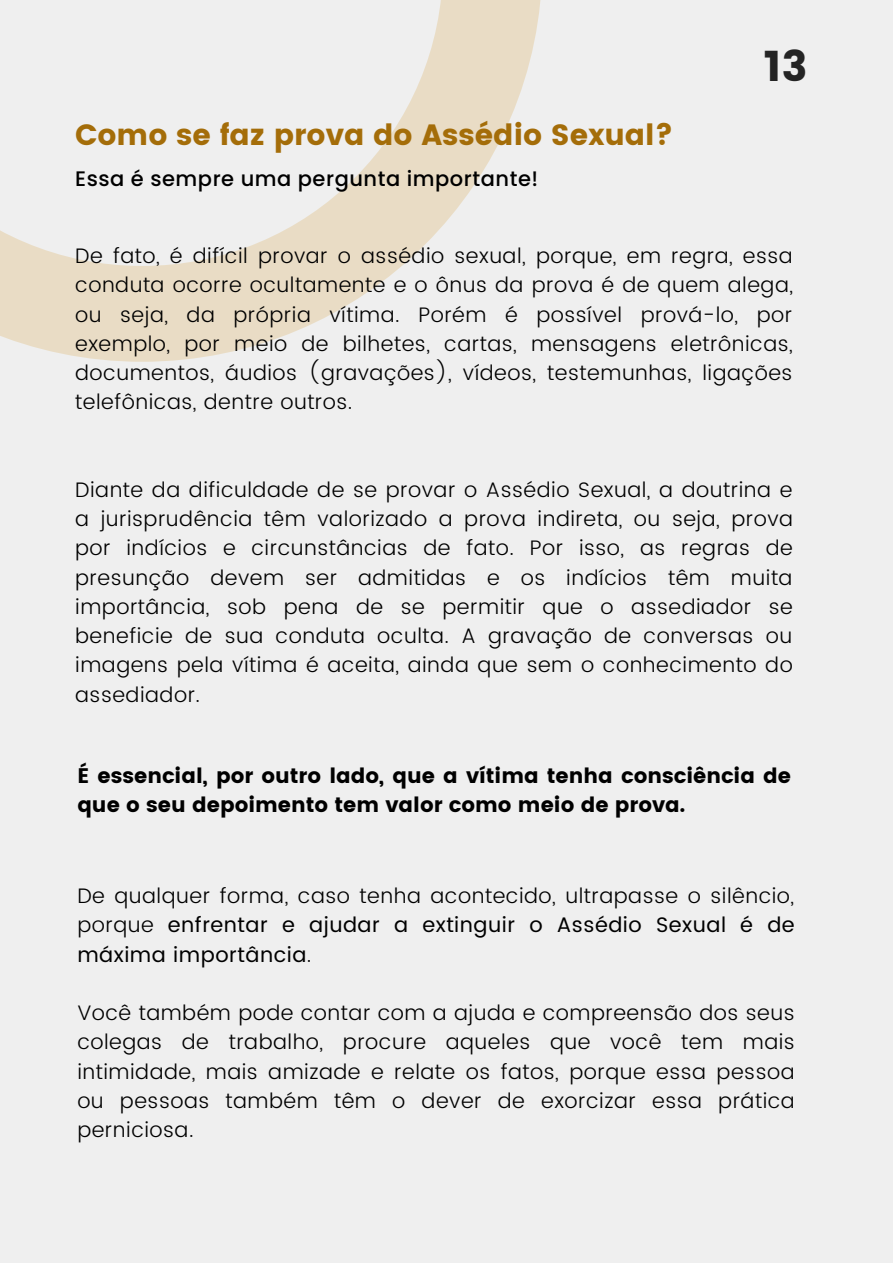
<style>
.page{position:relative;width:893px;height:1264px;background:#fff}
.page>*{position:absolute;margin:0;border:0;box-sizing:border-box;transform-origin:0 0}
.t1{font:42.6px "Poppins";color:#242424}
.t2{font:29.25px "Poppins";color:#a46d09}
.t3{font:300 21px/29.2px "Poppins";letter-spacing:.025em;color:#000;text-align:justify}
.t4{font:21px/29.2px "Poppins";color:#000}
.t5{font:500 21px "Poppins";letter-spacing:.025em;color:#000}
.s1{font-weight:400}
</style>
<div class="page">
<div style="left:0;top:0;width:892px;height:1262px;background:#efefef"></div>
<svg style="left:0;top:0;width:541px;height:362px"></svg>
<p class="t2" style="left:75px;top:117px;width:600px">Como se faz prova do Assédio Sexual?</p>
<p class="t5" style="left:75px;top:164px;width:464px">Essa é sempre uma pergunta importante!</p>
<p class="t1" style="left:763px;top:42px;width:45px">13</p>
<p class="t3" style="left:75px;top:241px;width:719px">De fato, é difícil provar o assédio sexual, porque, em regra, essa conduta ocorre ocultamente e o ônus da prova é de quem alega, ou seja, da própria vítima. Porém é possível prová-lo, por exemplo, por meio de bilhetes, cartas, mensagens eletrônicas, documentos, áudios (gravações), vídeos, testemunhas, ligações telefônicas, dentre outros.</p>
<p class="t3" style="left:75px;top:475px;width:719px">Diante da dificuldade de se provar o Assédio Sexual, a doutrina e a jurisprudência têm valorizado a prova indireta, ou seja, prova por indícios e circunstâncias de fato. Por isso, as regras de presunção devem ser admitidas e os indícios têm muita importância, sob pena de se permitir que o assediador se beneficie de sua conduta oculta. A gravação de conversas ou imagens pela vítima é aceita, ainda que sem o conhecimento do assediador.</p>
<p class="t4" style="left:77px;top:760px;width:715px">É essencial, por outro lado, que a vítima tenha consciência de que o seu depoimento tem valor como meio de prova.</p>
<p class="t3" style="left:77px;top:881px;width:718px">De qualquer forma, caso tenha acontecido, ultrapasse o silêncio, porque <span class="s1">enfrentar e ajudar a extinguir o Assédio Sexual é de máxima importância</span>.</p>
<p class="t3" style="left:77px;top:998px;width:719px">Você também pode contar com a ajuda e compreensão dos seus colegas de trabalho, procure aqueles que você tem mais intimidade, mais amizade e relate os fatos, porque essa pessoa ou pessoas também têm o dever de exorcizar essa prática perniciosa.</p>
</div>
